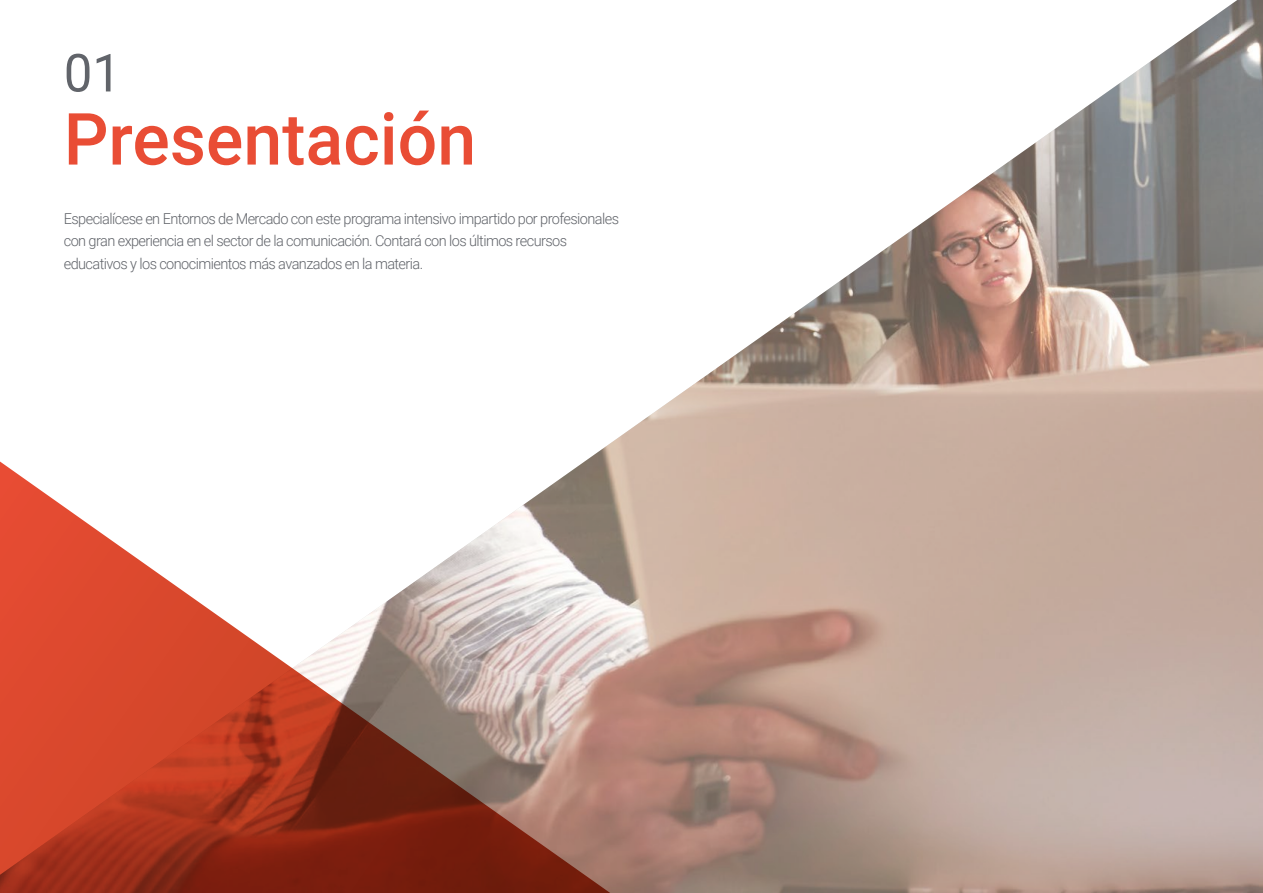
<style>
.page{position:relative;width:1263px;height:893px;background:#fff}
.page>*{position:absolute;margin:0;border:0;box-sizing:border-box;transform-origin:0 0}
.t1{font:500 72px "Roboto";color:#e94d35}
.t2{font:52.5px "Roboto";color:#61646a}
.t3{font:300 15px/22.5px "Roboto";letter-spacing:-.04em;color:#61646a}
</style>
<div class="page">
<img style="left:607px;top:0;width:656px;height:893px">
<svg style="left:0;top:446px;width:640px;height:447px"></svg>
<h2 class="t2" style="left:64px;top:36px;width:59px">01</h2>
<h1 class="t1" style="left:64px;top:89px;width:414px">Presentación</h1>
<p class="t3" style="left:64px;top:207px;width:557px">Especialícese en Entornos de Mercado con este programa intensivo impartido por profesionales con gran experiencia en el sector de la comunicación. Contará con los últimos recursos educativos y los conocimientos más avanzados en la materia.</p>
</div>
